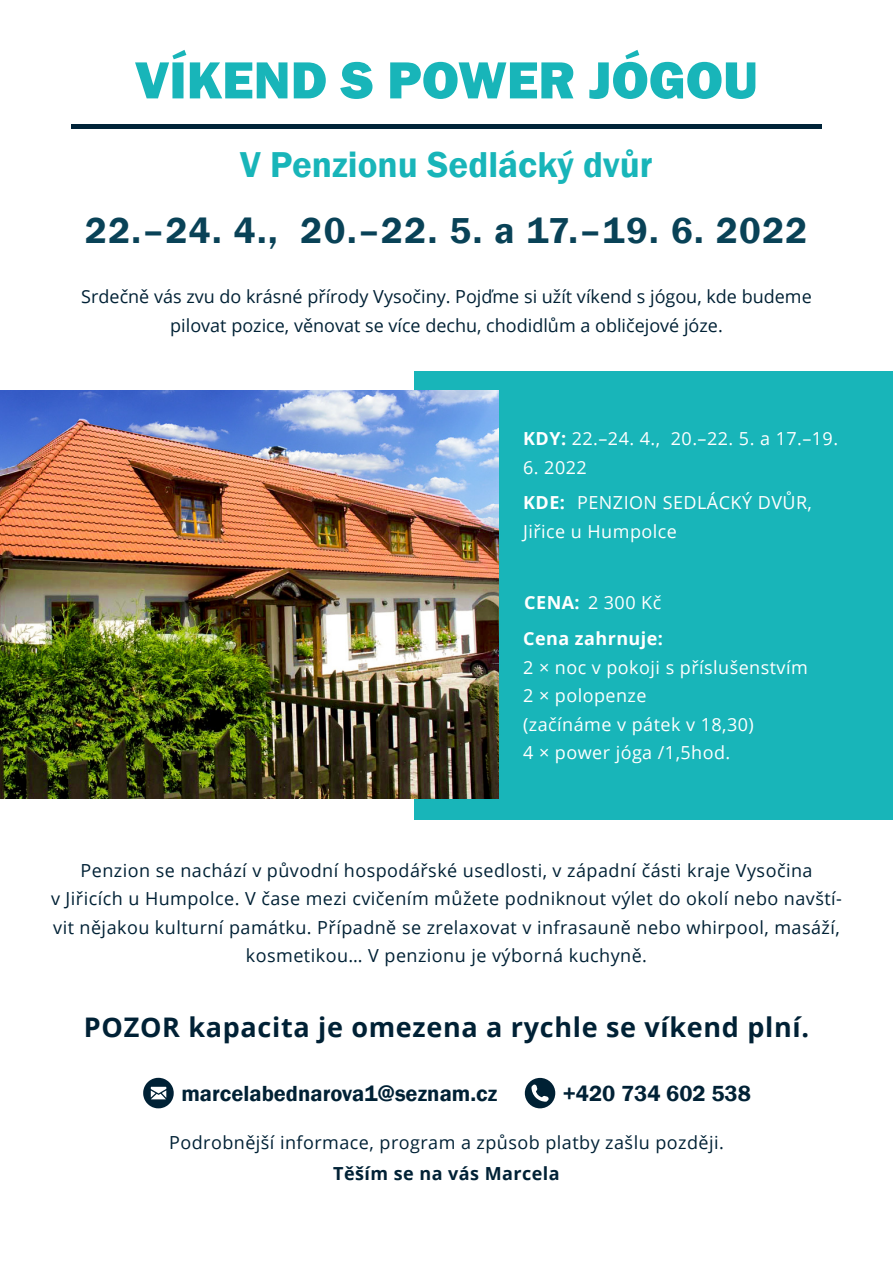
<style>
.page{position:relative;width:893px;height:1263px;background:#fff}
.page>*{position:absolute;margin:0;border:0;box-sizing:border-box;transform-origin:0 0}
.t1{font:800 54px "Franklin Gothic";color:#18b5b9}
.t2{font:600 37.05px "Franklin Gothic";letter-spacing:.04em;color:#094257}
.t3{font:600 37.05px "Franklin Gothic";color:#18b5b9}
.t4{font:700 27px "Open Sans";letter-spacing:.025em;color:#002135}
.t5{font:600 22.5px "Franklin Gothic";color:#002135}
.t6{font:18px/28.5px "Open Sans";letter-spacing:.025em;color:#002135}
.t7{font:18px/28.5px "Open Sans";letter-spacing:.025em;color:#fff}
.t8{font:18px "Open Sans";color:#002135}
.t9{font:700 18px "Open Sans";letter-spacing:.025em;color:#002135}
.t10{font:700 18px "Open Sans";letter-spacing:.025em;color:#fff}
.s1{font-weight:700}
</style>
<div class="page">
<div style="left:415px;top:371px;width:478px;height:449px;background:#18b5b9"></div>
<hr style="left:71px;top:125px;width:751px;height:4px;background:#002338">
<img style="left:0;top:390px;width:499px;height:408px">
<svg style="left:143px;top:1078px;width:31px;height:30px"></svg>
<svg style="left:525px;top:1078px;width:30px;height:30px"></svg>
<p class="t1" style="left:135px;top:45px;width:625px">VÍKEND S POWER JÓGOU</p>
<p class="t3" style="left:240px;top:142px;width:414px">V Penzionu Sedlácký dvůr</p>
<p class="t2" style="left:85px;top:208px;width:724px">22.–24. 4., 20.–22. 5. a 17.–19. 6. 2022</p>
<p class="t8" style="left:81px;top:284px;width:732px">Srdečně vás zvu do krásné přírody Vysočiny. Pojďme si užít víkend s jógou, kde budeme</p>
<p class="t8" style="left:170px;top:313px;width:554px">pilovat pozice, věnovat se více dechu, chodidlům a obličejové józe.</p>
<p class="t7" style="left:523px;top:424px;width:316px"><span class="s1">KDY:</span> 22.–24. 4., 20.–22. 5. a 17.–19.</p>
<p class="t7" style="left:523px;top:453px;width:65px">6. 2022</p>
<p class="t7" style="left:523px;top:488px;width:290px"><span class="s1">KDE:</span> PENZION SEDLÁCKÝ DVŮR,<br>Jiřice u Humpolce</p>
<p class="t10" style="left:524px;top:590px;width:57px">CENA:</p>
<p class="t7" style="left:588px;top:588px;width:75px">2 300 Kč</p>
<p class="t10" style="left:523px;top:626px;width:141px">Cena zahrnuje:</p>
<p class="t7" style="left:523px;top:653px;width:286px">2 × noc v pokoji s příslušenstvím</p>
<p class="t7" style="left:523px;top:681px;width:232px">2 × polopenze<br>(začínáme v pátek v 18,30)</p>
<p class="t7" style="left:523px;top:738px;width:209px">4 × power jóga /1,5hod.</p>
<p class="t6" style="left:81px;top:855px;width:733px">Penzion se nachází v původní hospodářské usedlosti, v západní části kraje Vysočina</p>
<p class="t6" style="left:51px;top:884px;width:792px">v Jiřicích u Humpolce. V čase mezi cvičením můžete podniknout výlet do okolí nebo navští&shy;vit nějakou kulturní památku. Případně se zrelaxovat v infrasauně nebo whirpool, masáží,</p>
<p class="t6" style="left:246px;top:941px;width:403px">kosmetikou… V penzionu je výborná kuchyně.</p>
<p class="t4" style="left:84px;top:1008px;width:727px">POZOR kapacita je omezena a rychle se víkend plní.</p>
<p class="t5" style="left:181px;top:1079px;width:317px">marcelabednarova1@seznam.cz</p>
<p class="t5" style="left:563px;top:1079px;width:190px">+420 734 602 538</p>
<p class="t6" style="left:169px;top:1127px;width:556px">Podrobnější informace, program a způsob platby zašlu později.</p>
<p class="t9" style="left:333px;top:1161px;width:228px">Těším se na vás Marcela</p>
</div>
